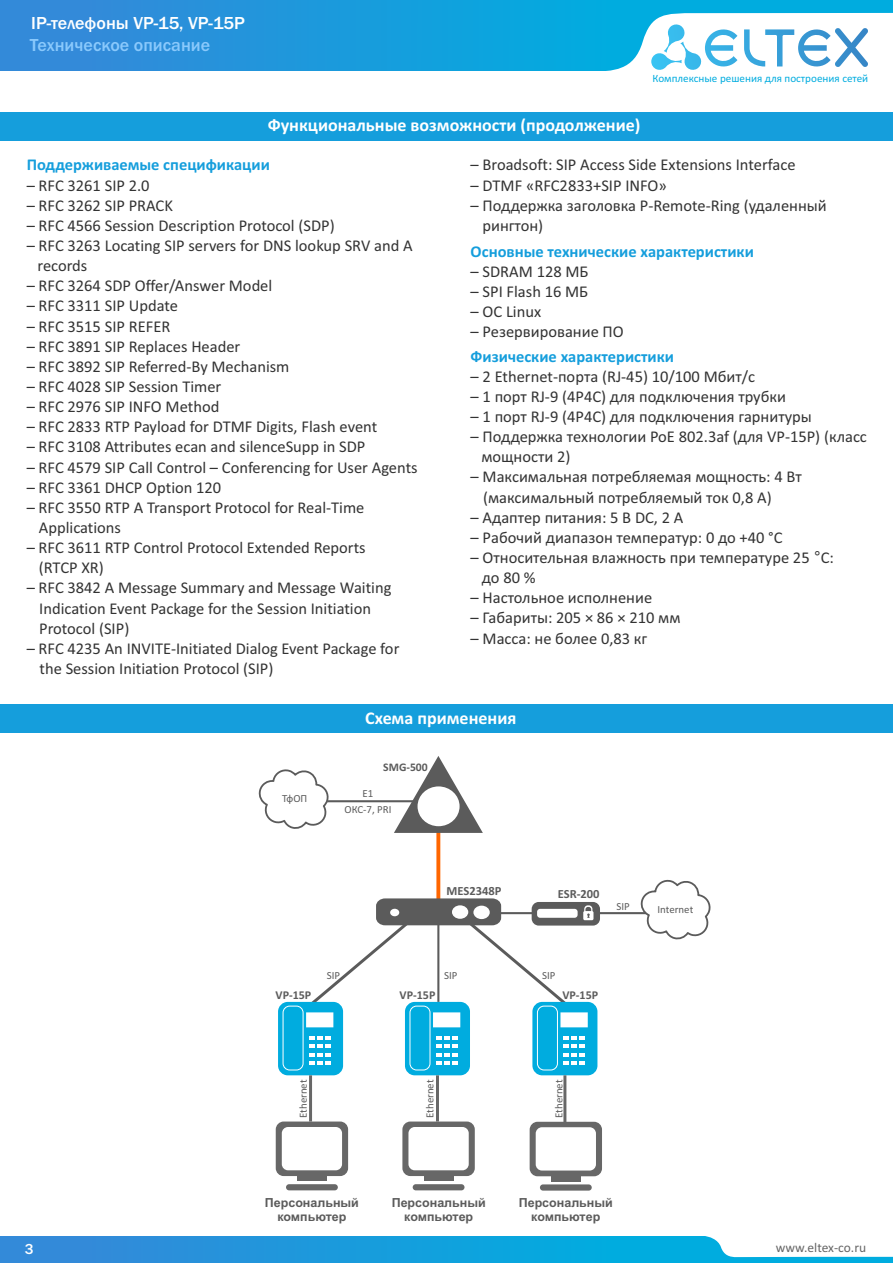
<style>
.page{position:relative;width:893px;height:1263px;background:#fff}
.page>*{position:absolute;margin:0;border:0;box-sizing:border-box;transform-origin:0 0}
.t1{font:700 18px "Calibri";color:#fff}
.t2{font:500 18px "Franklin Gothic";color:#fff}
.t3{font:500 18px "Franklin Gothic";color:#8ac9fc}
.t4{font:16.5px/20.1px "Calibri";color:#333}
.t5{font:700 16.5px "Calibri";color:#159edc}
.t6{font:500 15px "Franklin Gothic";color:#fff}
.t7{font:13.5px "Calibri";color:#666}
.t8{font:700 12.6px "Calibri";color:#5b5b5b}
.t9{font:700 12.45px/14px "Arial";color:#5b5b5b;text-align:center}
.t10{font:700 12.45px "Calibri";color:#5b5b5b}
.t11{font:700 12px "Calibri";color:#5b5b5b}
.t12{font:700 11.7px "Calibri";color:#5b5b5b}
.t13{font:11.1px "Calibri";color:#00acdf}
.t14{font:10.8px "Calibri";color:#5b5b5b}
.s1{font-family:"Arial"}
</style>
<div class="page">
<div style="left:0;top:1236px;width:893px;height:27px;background:linear-gradient(to right,#3489d9,#00b4e0)"></div>
<div style="left:0;top:112px;width:893px;height:29px;background:#159edc"></div>
<div style="left:0;top:0;width:893px;height:71px;background:linear-gradient(to right,#3489d9,#00b4e0)"></div>
<svg style="left:589px;top:13px;width:304px;height:58px"></svg>
<svg style="left:703px;top:1236px;width:190px;height:21px"></svg>
<div style="left:0;top:704px;width:893px;height:29px;background:#159edc"></div>
<hr style="left:437px;top:828px;width:3px;height:73px;background:#f60">
<svg style="left:394px;top:756px;width:89px;height:77px"></svg>
<hr style="left:596px;top:912px;width:54px;height:2px;background:#5b5b5b">
<svg style="left:638px;top:879px;width:73px;height:61px"></svg>
<svg style="left:258px;top:769px;width:73px;height:60px"></svg>
<hr style="left:327px;top:800px;width:88px;height:2px;background:#5b5b5b">
<svg style="left:276px;top:1121px;width:72px;height:55px"></svg>
<div style="left:297px;top:1176px;width:30px;height:5px;background:#676767"></div>
<div style="left:286px;top:1184px;width:52px;height:6px;background:#676767;border-radius:3px"></div>
<svg style="left:278px;top:898px;width:322px;height:177px"></svg>
<svg style="left:402px;top:1121px;width:73px;height:55px"></svg>
<div style="left:424px;top:1176px;width:30px;height:5px;background:#676767"></div>
<div style="left:413px;top:1184px;width:51px;height:6px;background:#676767;border-radius:3px"></div>
<svg style="left:530px;top:1122px;width:72px;height:54px"></svg>
<div style="left:551px;top:1176px;width:30px;height:5px;background:#676767"></div>
<div style="left:540px;top:1184px;width:52px;height:6px;background:#676767;border-radius:3px"></div>
<hr style="left:309px;top:1075px;width:3px;height:46px;background:#676767">
<hr style="left:436px;top:1075px;width:3px;height:46px;background:#676767">
<hr style="left:563px;top:1075px;width:3px;height:50px;background:#676767">
<p class="t2" style="left:31px;top:17px;width:215px">IP-телефоны VP-15, VP-15P</p>
<p class="t3" style="left:30px;top:38px;width:182px">Техническое описание</p>
<p class="t1" style="left:268px;top:117px;width:374px">Функциональные возможности (продолжение)</p>
<p class="t13" style="left:652px;top:73px;width:217px">Комплексные решения для построения сетей</p>
<p class="t5" style="left:27px;top:158px;width:245px">Поддерживаемые спецификации</p>
<p class="t4" style="left:27px;top:176px;width:124px">– RFC 3261 SIP 2.0</p>
<p class="t4" style="left:27px;top:196px;width:148px">– RFC 3262 SIP PRACK</p>
<p class="t4" style="left:27px;top:217px;width:310px">– RFC 4566 Session Description Protocol (SDP)</p>
<p class="t4" style="left:37px;top:237px;width:377px;text-indent:-11px">– RFC 3263 Locating SIP servers for DNS lookup SRV and A records</p>
<p class="t4" style="left:27px;top:277px;width:247px">– RFC 3264 SDP Offer/Answer Model</p>
<p class="t4" style="left:27px;top:297px;width:153px">– RFC 3311 SIP Update</p>
<p class="t4" style="left:27px;top:317px;width:145px">– RFC 3515 SIP REFER</p>
<p class="t4" style="left:27px;top:337px;width:215px">– RFC 3891 SIP Replaces Header</p>
<p class="t4" style="left:27px;top:358px;width:264px">– RFC 3892 SIP Referred-By Mechanism</p>
<p class="t4" style="left:27px;top:378px;width:196px">– RFC 4028 SIP Session Timer</p>
<p class="t4" style="left:27px;top:398px;width:194px">– RFC 2976 SIP INFO Method</p>
<p class="t4" style="left:27px;top:418px;width:352px">– RFC 2833 RTP Payload for DTMF Digits, Flash event</p>
<p class="t4" style="left:27px;top:438px;width:340px">– RFC 3108 Attributes ecan and silenceSupp in SDP</p>
<p class="t4" style="left:27px;top:458px;width:392px">– RFC 4579 SIP Call Control – Conferencing for User Agents</p>
<p class="t4" style="left:27px;top:478px;width:196px">– RFC 3361 DHCP Option 120</p>
<p class="t4" style="left:39px;top:499px;width:327px;text-indent:-12px">– RFC 3550 RTP A Transport Protocol for Real-Time<br>Applications</p>
<p class="t4" style="left:39px;top:539px;width:328px;text-indent:-12px">– RFC 3611 RTP Control Protocol Extended Reports (RTCP XR)</p>
<p class="t4" style="left:39px;top:579px;width:354px;text-indent:-13px">– RFC 3842 A Message Summary and Message Waiting<br>Indication Event Package for the Session Initiation<br>Protocol (SIP)</p>
<p class="t4" style="left:40px;top:640px;width:361px;text-indent:-13px">– RFC 4235 An INVITE-Initiated Dialog Event Package for the Session Initiation Protocol (SIP)</p>
<p class="t4" style="left:471px;top:156px;width:326px">– Broadsoft: SIP Access Side Extensions Interface</p>
<p class="t4" style="left:471px;top:176px;width:198px">– DTMF «RFC2833+SIP INFO»</p>
<p class="t4" style="left:482px;top:197px;width:346px;text-indent:-12px">– Поддержка заголовка P-Remote-Ring (удаленный рингтон)</p>
<p class="t5" style="left:471px;top:244px;width:285px">Основные технические характеристики</p>
<p class="t4" style="left:471px;top:263px;width:119px">– SDRAM 128 MБ</p>
<p class="t4" style="left:471px;top:283px;width:119px">– SPI Flash 16 MБ</p>
<p class="t4" style="left:471px;top:303px;width:72px">– OС Linux</p>
<p class="t4" style="left:471px;top:323px;width:155px">– Резервирование ПО</p>
<p class="t5" style="left:471px;top:349px;width:205px">Физические характеристики</p>
<p class="t4" style="left:471px;top:368px;width:286px">– 2 Ethernet-порта (RJ-45) 10/100 Мбит/с</p>
<p class="t4" style="left:471px;top:388px;width:317px">– 1 порт RJ-9 (4P4C) для подключения трубки</p>
<p class="t4" style="left:471px;top:408px;width:343px">– 1 порт RJ-9 (4P4C) для подключения гарнитуры</p>
<p class="t4" style="left:481px;top:428px;width:387px;text-indent:-11px">– Поддержка технологии PoE 802.3af (для VP-15P) (класс мощности 2)</p>
<p class="t4" style="left:483px;top:468px;width:320px;text-indent:-12px">– Максимальная потребляемая мощность: 4 Вт (максимальный потребляемый ток 0,8 А)</p>
<p class="t4" style="left:471px;top:508px;width:214px">– Адаптер питания: 5 В DC, 2 A</p>
<p class="t4" style="left:471px;top:529px;width:314px">– Рабочий диапазон температур: 0 до +40 °С</p>
<p class="t4" style="left:482px;top:549px;width:354px;text-indent:-11px">– Относительная влажность при температуре 25 <span class="s1">°</span>C: до 80 %</p>
<p class="t4" style="left:471px;top:589px;width:183px">– Настольное исполнение</p>
<p class="t4" style="left:471px;top:609px;width:211px">– Габариты: 205 × 86 × 210 мм</p>
<p class="t4" style="left:471px;top:629px;width:178px">– Масса: не более 0,83 кг</p>
<p class="t14" style="left:282px;top:793px;width:27px">ТфОП</p>
<p class="t1" style="left:365px;top:710px;width:153px">Схема применения</p>
<p class="t12" style="left:383px;top:762px;width:46px">SMG-500</p>
<p class="t14" style="left:362px;top:789px;width:12px">E1</p>
<p class="t14" style="left:345px;top:805px;width:48px">ОКС-7, PRI</p>
<p class="t8" style="left:447px;top:885px;width:56px">MES2348P</p>
<p class="t10" style="left:558px;top:889px;width:43px">ESR-200</p>
<p class="t14" style="left:616px;top:901px;width:15px">SIP</p>
<p class="t14" style="left:657px;top:905px;width:37px">Internet</p>
<p class="t14" style="left:327px;top:970px;width:15px">SIP</p>
<p class="t14" style="left:444px;top:970px;width:15px">SIP</p>
<p class="t14" style="left:542px;top:970px;width:15px">SIP</p>
<p class="t11" style="left:276px;top:990px;width:37px">VP-15P</p>
<p class="t11" style="left:562px;top:990px;width:37px">VP-15P</p>
<p class="t11" style="left:400px;top:990px;width:37px">VP-15P</p>
<p class="t14" style="left:299px;top:1118px;width:40px;rotate:-90deg">Ethernet</p>
<p class="t14" style="left:425px;top:1118px;width:40px;rotate:-90deg">Ethernet</p>
<p class="t14" style="left:554px;top:1118px;width:40px;rotate:-90deg">Ethernet</p>
<p class="t6" style="left:25px;top:1243px;width:10px">3</p>
<p class="t9" style="left:265px;top:1197px;width:95px">Персональный компьютер</p>
<p class="t9" style="left:392px;top:1197px;width:95px">Персональный компьютер</p>
<p class="t9" style="left:519px;top:1197px;width:95px">Персональный компьютер</p>
<p class="t7" style="left:776px;top:1242px;width:92px">www.eltex-co.ru</p>
</div>
